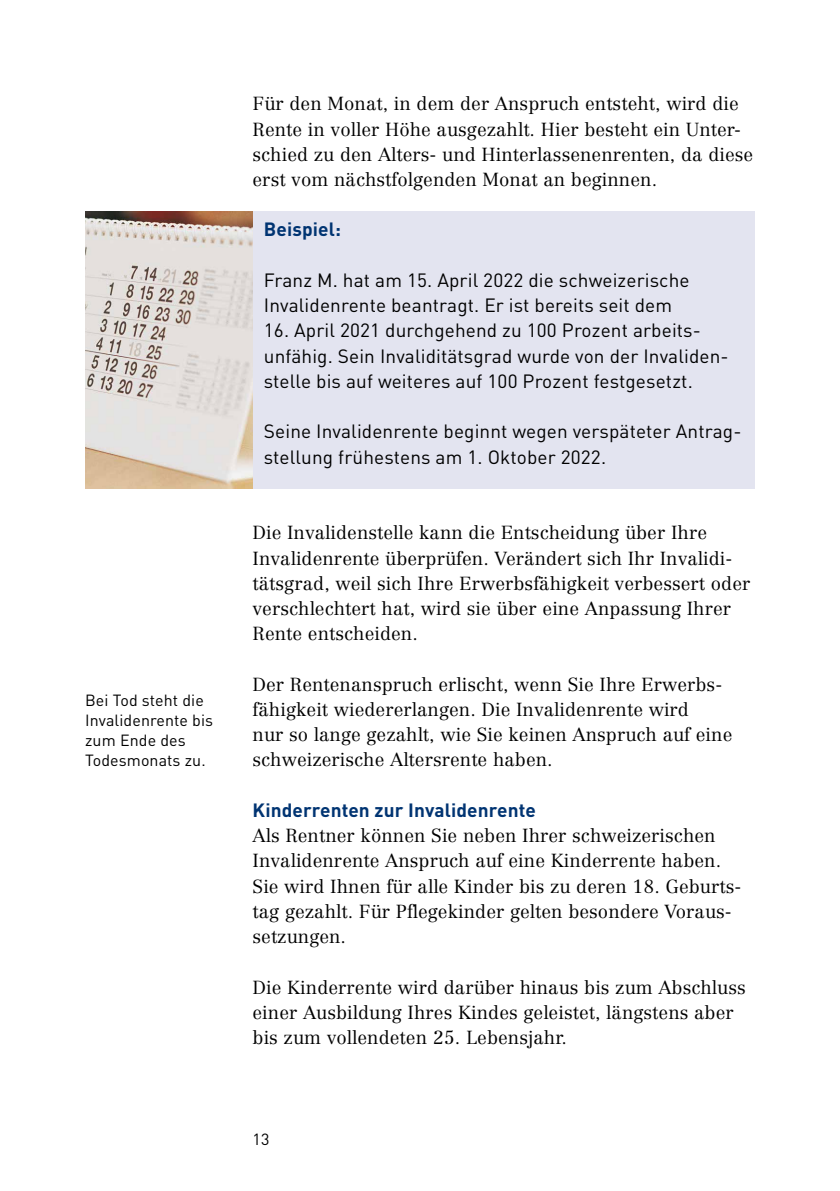
<style>
.page{position:relative;width:840px;height:1191px;background:#fff}
.page>*{position:absolute;margin:0;border:0;box-sizing:border-box;transform-origin:0 0}
.t1{font:19px/25.2px "DIN Pro";letter-spacing:.005em;color:#000}
.t2{font:700 19px "DIN Pro";letter-spacing:.005em;color:#003472}
.t3{font:300 18.6px/25.2px "Centennial LT Pro";letter-spacing:.005em;color:#000}
.t4{font:16px/20.2px "DIN Pro";letter-spacing:.005em;color:#000}
</style>
<div class="page">
<div style="left:252px;top:211px;width:502px;height:278px;background:#e3e4f0"></div>
<img style="left:85px;top:211px;width:167px;height:278px">
<p class="t4" style="left:85px;top:688px;width:129px">Bei Tod steht die<br>Invalidenrente bis zum Ende des<br>Todesmonats zu.</p>
<p class="t3" style="left:252px;top:91px;width:502px">Für den Monat, in dem der Anspruch entsteht, wird die Rente in voller Höhe ausgezahlt. Hier besteht ein Unter&shy;schied zu den Alters- und Hinterlassenenrenten, da diese erst vom nächstfolgenden Monat an beginnen.</p>
<h3 class="t2" style="left:264px;top:214px;width:79px">Beispiel:</h3>
<p class="t1" style="left:264px;top:266px;width:427px">Franz M. hat am 15. April 2022 die schweizerische<br>Inva lidenrente beantragt. Er ist bereits seit dem</p>
<p class="t1" style="left:264px;top:316px;width:466px">16. April 2021 durchgehend zu 100 Prozent arbeits&shy;unfähig. Sein Invaliditätsgrad wurde von der Invaliden&shy;stelle bis auf weiteres auf 100 Prozent festgesetzt.</p>
<p class="t1" style="left:264px;top:417px;width:479px">Seine Invalidenrente beginnt wegen verspäteter Antrag&shy;stellung frühestens am 1. Oktober 2022.</p>
<p class="t3" style="left:252px;top:520px;width:499px">Die Invalidenstelle kann die Entscheidung über Ihre Invalidenrente überprüfen. Verändert sich Ihr Invalidi&shy;tätsgrad, weil sich Ihre Erwerbsfähigkeit verbessert oder verschlechtert hat, wird sie über eine Anpassung Ihrer Rente entscheiden.</p>
<p class="t3" style="left:252px;top:671px;width:481px">Der Rentenanspruch erlischt, wenn Sie Ihre Erwerbs&shy;fähigkeit wiedererlangen. Die Invalidenrente wird<br>nur so lange gezahlt, wie Sie keinen Anspruch auf eine schweizerische Altersrente haben.</p>
<h3 class="t2" style="left:252px;top:794px;width:284px">Kinderrenten zur Invalidenrente</h3>
<p class="t3" style="left:252px;top:823px;width:490px">Als Rentner können Sie neben Ihrer schweizerischen Invaliden rente Anspruch auf eine Kinderrente haben.<br>Sie wird Ihnen für alle Kinder bis zu deren 18. Geburts&shy;tag gezahlt. Für Pflegekinder gelten besondere Voraus&shy;setzungen.</p>
<p class="t3" style="left:252px;top:974px;width:494px">Die Kinderrente wird darüber hinaus bis zum Abschluss einer Ausbildung Ihres Kindes geleistet, längstens aber bis zum vollendeten 25. Lebensjahr.</p>
<p class="t4" style="left:252px;top:1127px;width:18px">13</p>
</div>
